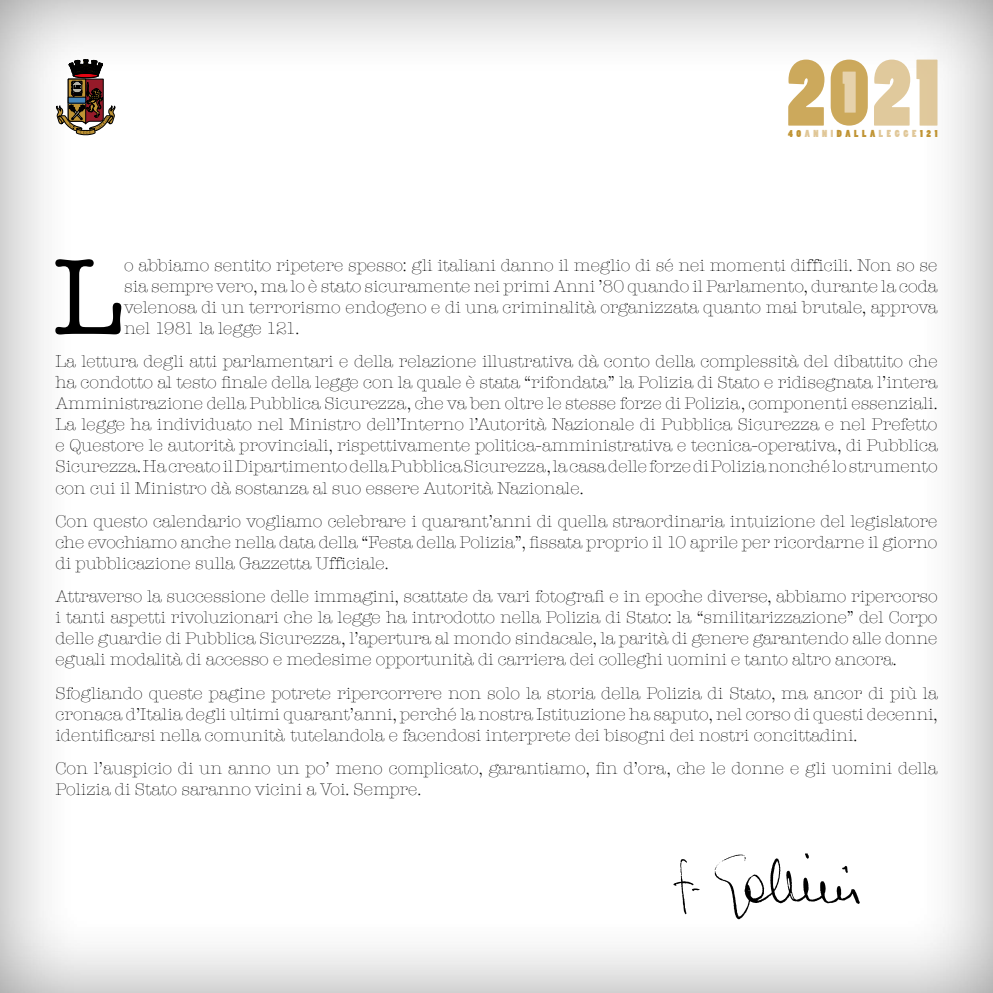
<style>
.page{position:relative;width:993px;height:993px;background:#fff}
.page>*{position:absolute;margin:0;border:0;box-sizing:border-box;transform-origin:0 0}
.t1{font:111.21px "American Typewriter";color:#000}
.t2{font:300 17.5px/21px "American Typewriter";color:#000;text-align:justify}
.t3{font:9.45px "Poplar Std";letter-spacing:.34em;color:#c09434;scale:1.11 1}
.t4{font:9.45px "Poplar Std";color:#e0c798;scale:1.11 1}
.s1{color:#c09434}
.s2{color:#e0c798}
</style>
<div class="page">
<div style="left:0;top:0;width:992px;height:992px;background:#000;opacity:.5"></div>
<img style="left:665px;top:844px;width:197px;height:84px">
<svg style="left:56px;top:60px;width:60px;height:75px"></svg>
<svg style="left:788px;top:60px;width:36px;height:66px"></svg>
<svg style="left:873px;top:60px;width:36px;height:66px"></svg>
<svg style="left:830px;top:60px;width:37px;height:66px;background:#d7bb80"></svg>
<svg style="left:916px;top:60px;width:21px;height:66px"></svg>
<p class="t4" style="left:788px;top:129px;width:23px"><span class="s1">40</span>ANNI</p>
<p class="t3" style="left:836px;top:129px;width:92px">DALLA<span class="s2">LEGGE</span>121</p>
<h1 class="t1" style="left:53px;top:212px;width:72px">L</h1>
<p class="t2" style="left:124px;top:254px;width:814px">o abbiamo sentito ripetere spesso: gli italiani danno il meglio di sé nei momenti difficili. Non so se sia sempre vero, ma lo è stato sicuramente nei primi Anni ’80 quando il Parlamento, durante la coda velenosa di un terrorismo endogeno e di una criminalità organizzata quanto mai brutale, approva nel 1981 la legge 121.</p>
<p class="t2" style="left:55px;top:350px;width:883px">La lettura degli atti parlamentari e della relazione illustrativa dà conto della complessità del dibattito che ha condotto al testo finale della legge con la quale è stata “rifondata” la Polizia di Stato e ridisegnata l’intera Amministrazione della Pubblica Sicurezza, che va ben oltre le stesse forze di Polizia, componenti essenziali.<br>La legge ha individuato nel Ministro dell’Interno l’Autorità Nazionale di Pubblica Sicurezza e nel Prefetto e Questore le autorità provinciali, rispettivamente politica-amministrativa e tecnica-operativa, di Pubblica Sicurezza. Ha creato il Dipartimento della Pubblica Sicurezza, la casa delle forze di Polizia nonché lo strumento con cui il Ministro dà sostanza al suo essere Autorità Nazionale.</p>
<p class="t2" style="left:55px;top:510px;width:883px">Con questo calendario vogliamo celebrare i quarant’anni di quella straordinaria intuizione del legislatore che evochiamo anche nella data della “Festa della Polizia”, fissata proprio il 10 aprile per ricordarne il giorno di pubblicazione sulla Gazzetta Ufficiale.</p>
<p class="t2" style="left:55px;top:585px;width:883px">Attraverso la successione delle immagini, scattate da vari fotografi e in epoche diverse, abbiamo ripercorso i tanti aspetti rivoluzionari che la legge ha introdotto nella Polizia di Stato: la “smilitarizzazione” del Corpo delle guardie di Pubblica Sicurezza, l’apertura al mondo sindacale, la parità di genere garantendo alle donne eguali modalità di accesso e medesime opportunità di carriera dei colleghi uomini e tanto altro ancora.</p>
<p class="t2" style="left:55px;top:681px;width:883px">Sfogliando queste pagine potrete ripercorrere non solo la storia della Polizia di Stato, ma ancor di più la cronaca d’Italia degli ultimi quarant’anni, perché la nostra Istituzione ha saputo, nel corso di questi decenni, identificarsi nella comunità tutelandola e facendosi interprete dei bisogni dei nostri concittadini.</p>
<p class="t2" style="left:55px;top:757px;width:883px">Con l’auspicio di un anno un po’ meno complicato, garantiamo, fin d’ora, che le donne e gli uomini della<br>Polizia di Stato saranno vicini a Voi. Sempre.</p>
</div>
